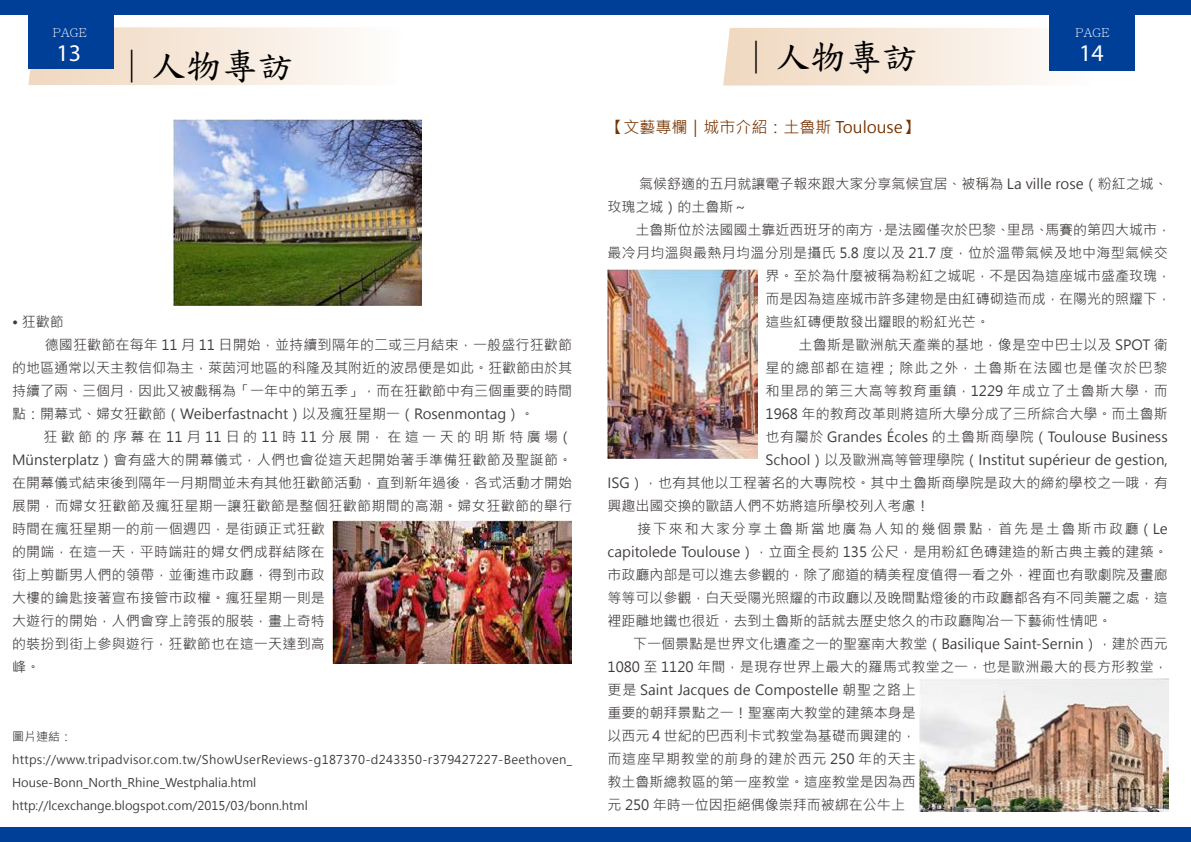
<style>
.page{position:relative;width:1191px;height:842px;background:#fff}
.page>*{position:absolute;margin:0;border:0;box-sizing:border-box;transform-origin:0 0}
.t1{font:36px "DF Kai Shu SB Estd BF";color:#000}
.t2{font:24px "Myriad Pro";color:#fff}
.t3{font:16px "Microsoft Jheng Hei";color:#763300}
.t4{font:14px/23px "Microsoft Jheng Hei";color:#3e3a39}
.t5{font:14px "Microsoft Jheng Hei";letter-spacing:.02em;color:#3e3a39}
.t6{font:14px "Microsoft Jheng Hei";letter-spacing:.025em;color:#3e3a39}
.t7{font:14px "Microsoft Jheng Hei";letter-spacing:.03em;color:#3e3a39}
.t8{font:14px "Microsoft Jheng Hei";letter-spacing:.125em;color:#3e3a39}
.t9{font:14px "Microsoft Jheng Hei";letter-spacing:.245em;color:#3e3a39}
.t10{font:14px "Microsoft Jheng Hei";letter-spacing:.055em;color:#3e3a39}
.t11{font:14px "Microsoft Jheng Hei";letter-spacing:.07em;color:#3e3a39}
.t12{font:14px "Microsoft Jheng Hei";letter-spacing:.045em;color:#3e3a39}
.t13{font:12px/23px "Microsoft Jheng Hei";letter-spacing:.015em;color:#3e3a39}
.t14{font:300 12px "Adobe Ming Std";color:#fff}
</style>
<div class="page">
<div style="left:0;top:0;width:624px;height:14px;background:#003f98"></div>
<svg style="left:28px;top:27px;width:325px;height:58px;background:#f4e8dc"></svg>
<div style="left:28px;top:12px;width:85px;height:57px;background:#003f98"></div>
<div style="left:0;top:828px;width:624px;height:14px;background:#003f98"></div>
<div style="left:587px;top:0;width:604px;height:14px;background:#003f98"></div>
<svg style="left:723px;top:28px;width:375px;height:58px"></svg>
<div style="left:1049px;top:14px;width:85px;height:56px;background:#003f98"></div>
<div style="left:587px;top:828px;width:604px;height:14px;background:#003f98"></div>
<img style="left:174px;top:120px;width:247px;height:185px">
<img style="left:332px;top:520px;width:239px;height:143px">
<img style="left:607px;top:270px;width:150px;height:188px">
<img style="left:920px;top:679px;width:248px;height:133px">
<p class="t14" style="left:53px;top:26px;width:36px">PAGE</p>
<p class="t14" style="left:56px;top:26px;width:36px">PAGE</p>
<h1 class="t1" style="left:57px;top:48px;width:257px"><sup>13</sup> | 人物專訪</h1>
<p class="t4" style="left:12px;top:311px;width:53px">• 狂歡節</p>
<p class="t4" style="left:45px;top:334px;width:529px">德國狂歡節在每年 11 月 11 日開始，並持續到隔年的二或三月結束，一般盛行狂歡節</p>
<p class="t4" style="left:12px;top:357px;width:561px">的地區通常以天主教信仰為主，萊茵河地區的科隆及其附近的波昂便是如此。狂歡節由於其</p>
<p class="t4" style="left:12px;top:380px;width:561px">持續了兩、三個月，因此又被戲稱為「一年中的第五季」，而在狂歡節中有三個重要的時間</p>
<p class="t4" style="left:12px;top:403px;width:524px">點：開幕式、婦女狂歡節（Weiberfastnacht）以及瘋狂星期一（Rosenmontag）。</p>
<p class="t9" style="left:43px;top:428px;width:530px">狂歡節的序幕在11月11日的11時11分展開，在這一天的明斯特廣場（</p>
<p class="t6" style="left:12px;top:451px;width:561px">Münsterplatz）會有盛大的開幕儀式，人們也會從這天起開始著手準備狂歡節及聖誕節。</p>
<p class="t4" style="left:12px;top:472px;width:561px">在開幕儀式結束後到隔年一月期間並未有其他狂歡節活動，直到新年過後，各式活動才開始</p>
<p class="t7" style="left:12px;top:497px;width:562px">展開，而婦女狂歡節及瘋狂星期一讓狂歡節是整個狂歡節期間的高潮。婦女狂歡節的舉行</p>
<p class="t4" style="left:12px;top:518px;width:314px">時間在瘋狂星期一的前一個週四，是街頭正式狂歡</p>
<p class="t5" style="left:12px;top:543px;width:314px">的開端，在這一天，平時端莊的婦女們成群結隊在</p>
<p class="t5" style="left:12px;top:566px;width:314px">街上剪斷男人們的領帶，並衝進市政廳，得到市政</p>
<p class="t4" style="left:12px;top:587px;width:314px">大樓的鑰匙接著宣布接管市政權。瘋狂星期一則是</p>
<p class="t5" style="left:12px;top:612px;width:314px">大遊行的開始，人們會穿上誇張的服裝，畫上奇特</p>
<p class="t4" style="left:12px;top:633px;width:314px">的裝扮到街上參與遊行，狂歡節也在這一天達到高</p>
<p class="t4" style="left:12px;top:656px;width:29px">峰。</p>
<p class="t13" style="left:12px;top:725px;width:562px">圖片連結：https://www.tripadvisor.com.tw/ShowUserReviews-g187370-d243350-r379427227-Beethoven_ House-Bonn_North_Rhine_Westphalia.html<br>http://lcexchange.blogspot.com/2015/03/bonn.html</p>
<p class="t14" style="left:1075px;top:26px;width:36px">PAGE</p>
<h1 class="t1" style="left:747px;top:40px;width:190px">| 人物專訪</h1>
<h2 class="t2" style="left:1079px;top:38px;width:26px">14</h2>
<p class="t3" style="left:607px;top:117px;width:313px">【文藝專欄｜城市介紹：土魯斯 Toulouse】</p>
<p class="t4" style="left:607px;top:173px;width:561px;text-indent:32px">氣候舒適的五月就讓電子報來跟大家分享氣候宜居、被稱為 La ville rose（粉紅之城、玫瑰之城）的土魯斯～</p>
<p class="t4" style="left:635px;top:219px;width:537px">土魯斯位於法國國土靠近西班牙的南方，是法國僅次於巴黎、里昂、馬賽的第四大城市，</p>
<p class="t5" style="left:607px;top:244px;width:561px">最冷月均溫與最熱月均溫分別是攝氏 5.8 度以及 21.7 度，位於溫帶氣候及地中海型氣候交</p>
<p class="t4" style="left:765px;top:265px;width:407px">界。至於為什麼被稱為粉紅之城呢，不是因為這座城市盛產玫瑰，</p>
<p class="t4" style="left:765px;top:288px;width:407px">而是因為這座城市許多建物是由紅磚砌造而成，在陽光的照耀下，</p>
<p class="t4" style="left:765px;top:311px;width:225px">這些紅磚便散發出耀眼的粉紅光芒。</p>
<p class="t5" style="left:798px;top:336px;width:371px">土魯斯是歐洲航天產業的基地，像是空中巴士以及 SPOT 衛</p>
<p class="t11" style="left:765px;top:359px;width:403px">星的總部都在這裡；除此之外，土魯斯在法國也是僅次於巴黎</p>
<p class="t10" style="left:765px;top:382px;width:404px">和里昂的第三大高等教育重鎮，1229 年成立了土魯斯大學，而</p>
<p class="t4" style="left:765px;top:403px;width:403px">1968 年的教育改革則將這所大學分成了三所綜合大學。而土魯斯</p>
<p class="t4" style="left:765px;top:426px;width:403px">也有屬於 Grandes Écoles 的土魯斯商學院（Toulouse Business</p>
<p class="t4" style="left:765px;top:449px;width:403px">School）以及歐洲高等管理學院（Institut supérieur de gestion,</p>
<p class="t4" style="left:607px;top:472px;width:562px">ISG），也有其他以工程著名的大專院校。其中土魯斯商學院是政大的締約學校之一哦，有</p>
<p class="t4" style="left:607px;top:495px;width:323px">興趣出國交換的歐語人們不妨將這所學校列入考慮！</p>
<p class="t8" style="left:637px;top:520px;width:532px">接下來和大家分享土魯斯當地廣為人知的幾個景點，首先是土魯斯市政廳（Le</p>
<p class="t4" style="left:607px;top:541px;width:562px">capitolede Toulouse），立面全長約 135 公尺，是用粉紅色磚建造的新古典主義的建築。</p>
<p class="t4" style="left:607px;top:564px;width:561px">市政廳內部是可以進去參觀的，除了廊道的精美程度值得一看之外，裡面也有歌劇院及畫廊</p>
<p class="t4" style="left:607px;top:587px;width:561px">等等可以參觀，白天受陽光照耀的市政廳以及晚間點燈後的市政廳都各有不同美麗之處，這</p>
<p class="t4" style="left:607px;top:610px;width:505px">裡距離地鐵也很近，去到土魯斯的話就去歷史悠久的市政廳陶冶一下藝術性情吧。</p>
<p class="t4" style="left:633px;top:633px;width:536px">下一個景點是世界文化遺產之一的聖塞南大教堂（Basilique Saint-Sernin），建於西元</p>
<p class="t5" style="left:607px;top:658px;width:562px">1080 至 1120 年間，是現存世界上最大的羅馬式教堂之一，也是歐洲最大的長方形教堂，</p>
<p class="t4" style="left:607px;top:679px;width:310px">更是 Saint Jacques de Compostelle 朝聖之路上</p>
<p class="t4" style="left:607px;top:702px;width:310px">重要的朝拜景點之一！聖塞南大教堂的建築本身是</p>
<p class="t4" style="left:607px;top:725px;width:310px">以西元 4 世紀的巴西利卡式教堂為基礎而興建的，</p>
<p class="t12" style="left:607px;top:750px;width:310px">而這座早期教堂的前身的建於西元 250 年的天主</p>
<p class="t4" style="left:607px;top:771px;width:310px">教土魯斯總教區的第一座教堂。這座教堂是因為西</p>
<p class="t4" style="left:607px;top:794px;width:299px">元 250 年時一位因拒絕偶像崇拜而被綁在公牛上</p>
</div>
